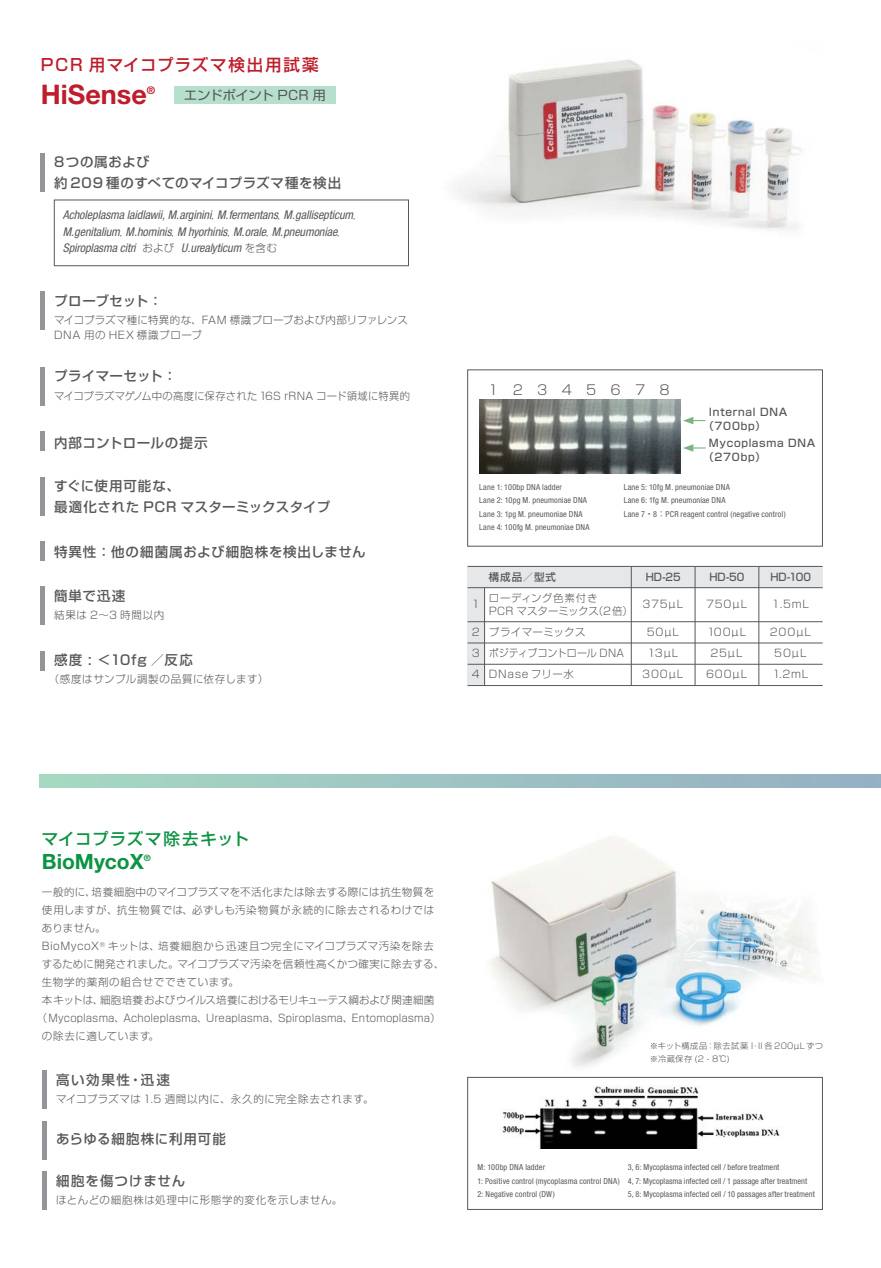
<style>
.page{position:relative;width:881px;height:1268px;background:#fff}
.page>*{position:absolute;margin:0;border:0;box-sizing:border-box;transform-origin:0 0}
.t1{font:700 27px "Helvetica Neue LT Std";color:#be1d2c}
.t2{font:700 21px "Helvetica Neue LT Std";color:#0d9344}
.t3{font:500 16.5px "Shin Go Pro";letter-spacing:.1em;color:#be1d2c}
.t4{font:500 16.5px "Shin Go Pro";letter-spacing:.035em;color:#0d9344}
.t5{font:500 13.5px/21px "Shin Go Pro";letter-spacing:.05em;color:#57585a}
.t6{font:500 13.5px/21px "Shin Go Pro";letter-spacing:.03em;color:#57585a}
.t7{font:500 13.5px "Shin Go Pro";letter-spacing:.02em;color:#57585a}
.t8{font:500 13.5px "Shin Go Pro";letter-spacing:.005em;color:#57585a}
.t9{font:300 13.5px "Shin Go Pro";color:#57585a}
.t10{font:12.9px "Shin Go Pro";letter-spacing:-.025em;color:#57585a;scale:1.05 1}
.t11{font:italic condensed 12px/16.5px "Helvetica Neue LT Std";letter-spacing:-.005em;color:#57585a}
.t12{font:300 10.5px/15px "Shin Go Pro";letter-spacing:.035em;color:#57585a}
.t13{font:300 10.5px "Shin Go Pro";letter-spacing:.015em;color:#57585a}
.t14{font:300 10.5px "Shin Go Pro";letter-spacing:.055em;color:#57585a}
.t15{font:500 10.5px/13.5px "Shin Go Pro";letter-spacing:.065em;color:#57585a}
.t16{font:300 10.5px "Shin Go Pro";letter-spacing:-.01em;color:#57585a}
.t17{font:300 10.5px "Shin Go Pro";letter-spacing:.06em;color:#57585a}
.t18{font:500 10.5px "Shin Go Pro";letter-spacing:.065em;color:#57585a;scale:.95 1}
.t19{font:300 10.5px/21.3px "Shin Go Pro";letter-spacing:.005em;color:#57585a}
.t20{font:300 10.5px/21.3px "Shin Go Pro";letter-spacing:.085em;color:#57585a;text-align:center}
.t21{font:700 10.5px "Helvetica Neue LT Std";color:#be1d2c}
.t22{font:700 8.7px "Helvetica Neue LT Std";color:#0d9344}
.t23{font:condensed 8.25px/13.5px "Helvetica Neue LT Std";letter-spacing:.015em;color:#57585a}
.t24{font:300 8.25px/13.5px "Shin Go Pro";letter-spacing:.045em;color:#57585a}
.s1{font-family:"Shin Go Pro";font-weight:300;font-style:normal;font-stretch:normal;font-size:10.5px}
.s2{font-family:"Koz Go Pro";font-stretch:normal}
</style>
<div class="page">
<img style="left:467px;top:836px;width:356px;height:241px">
<img style="left:456px;top:60px;width:346px;height:170px">
<div style="left:42px;top:1070px;width:5px;height:38px;background:#939598"></div>
<div style="left:42px;top:1120px;width:5px;height:39px;background:#939598"></div>
<div style="left:42px;top:1171px;width:5px;height:38px;background:#939598"></div>
<hr style="left:41px;top:291px;width:4px;height:39px;background:#939598">
<hr style="left:41px;top:367px;width:4px;height:38px;background:#939598">
<hr style="left:41px;top:586px;width:4px;height:39px;background:#939598">
<hr style="left:41px;top:651px;width:4px;height:19px;background:#939598">
<hr style="left:41px;top:541px;width:4px;height:19px;background:#939598">
<hr style="left:41px;top:431px;width:4px;height:20px;background:#939598">
<hr style="left:41px;top:477px;width:4px;height:38px;background:#939598">
<img style="left:502px;top:1086px;width:278px;height:62px">
<div style="left:468px;top:566px;width:17px;height:119px;background:#e6e7e9"></div>
<div style="left:468px;top:566px;width:355px;height:21px;background:#e6e7e9"></div>
<hr style="left:468px;top:566px;width:355px;height:1px;background:#57585a">
<hr style="left:468px;top:587px;width:355px;height:1px;background:#57585a">
<hr style="left:468px;top:621px;width:355px;height:1px;background:#57585a">
<hr style="left:468px;top:642px;width:355px;height:1px;background:#57585a">
<hr style="left:468px;top:664px;width:355px;height:1px;background:#57585a">
<hr style="left:468px;top:685px;width:355px;height:1px;background:#57585a">
<hr style="left:759px;top:566px;width:1px;height:119px;background:#57585a">
<hr style="left:695px;top:566px;width:1px;height:119px;background:#57585a">
<hr style="left:631px;top:566px;width:1px;height:119px;background:#57585a">
<hr style="left:484px;top:587px;width:1px;height:98px;background:#57585a">
<hr style="left:41px;top:153px;width:4px;height:38px;background:#939598">
<div style="left:54px;top:200px;width:355px;height:66px;border:1px solid #57585a"></div>
<div style="left:174px;top:87px;width:162px;height:17px;background:#b7dfce"></div>
<img style="left:479px;top:399px;width:201px;height:74px">
<svg style="left:683px;top:417px;width:22px;height:7px"></svg>
<svg style="left:683px;top:444px;width:22px;height:8px"></svg>
<div style="left:467px;top:369px;width:356px;height:177px;border:1px solid #57585a"></div>
<div style="left:467px;top:1077px;width:356px;height:132px;border:1px solid #57585a"></div>
<svg style="left:40px;top:774px;width:841px;height:13px;background:#9dc3c2"></svg>
<h3 class="t3" style="left:41px;top:51px;width:279px">PCR 用マイコプラズマ検出用試薬</h3>
<h1 class="t1" style="left:41px;top:78px;width:108px">HiSense</h1>
<p class="t21" style="left:147px;top:84px;width:10px">®</p>
<h3 class="t10" style="left:184px;top:84px;width:137px">エンドポイント PCR 用</h3>
<h3 class="t5" style="left:54px;top:150px;width:289px">8つの属および<br>約 209 種のすべてのマイコプラズマ種を検出</h3>
<h3 class="t11" style="left:63px;top:207px;width:294px">Acholeplasma laidlawii, M.arginini<span class="s1">,</span> M.fermentans<span class="s1">,</span> M.gallisepticum<span class="s1">,<br></span>M.genitalium<span class="s1">,</span> M.hominis<span class="s1">,</span> M hyorhinis<span class="s1">,</span> M.orale<span class="s1">,</span> M.pneumoniae<span class="s1">,<br></span>Spiroplasma citri <span class="s1">および</span> U.urealyticum <span class="s1">を含む</span></h3>
<h3 class="t8" style="left:54px;top:289px;width:110px">プローブセット：</h3>
<p class="t12" style="left:54px;top:311px;width:355px">マイコプラズマ種に特異的な、FAM 標識プローブおよび内部リファレンス<br>DNA 用の HEX 標識プローブ</p>
<h3 class="t7" style="left:54px;top:365px;width:124px">プライマーセット：</h3>
<p class="t12" style="left:54px;top:387px;width:357px">マイコプラズマゲノム中の高度に保存された16S rRNA コード領域に特異的</p>
<h3 class="t5" style="left:54px;top:430px;width:155px">内部コントロールの提示</h3>
<h3 class="t6" style="left:54px;top:473px;width:277px">すぐに使用可能な、<br>最適化された PCR マスターミックスタイプ</h3>
<h3 class="t5" style="left:54px;top:540px;width:313px">特異性：他の細菌属および細胞株を検出しません</h3>
<h3 class="t5" style="left:54px;top:583px;width:73px">簡単で迅速</h3>
<p class="t12" style="left:54px;top:606px;width:112px">結果は 2～3 時間以内</p>
<h3 class="t5" style="left:54px;top:647px;width:140px">感度 : ＜10fg ／反応</h3>
<p class="t14" style="left:49px;top:670px;width:221px">（感度はサンプル調製の品質に依存します）</p>
<h3 class="t9" style="left:488px;top:378px;width:183px">1 2 3 4 5 6 7 8</h3>
<p class="t15" style="left:704px;top:404px;width:85px;text-indent:5px">Internal DNA（700bp）</p>
<p class="t15" style="left:704px;top:435px;width:113px;text-indent:5px">Mycoplasma DNA（270bp）</p>
<p class="t23" style="left:479px;top:480px;width:112px">Lane 1: 100bp DNA ladder<br>Lane 2: 10pg M. pneumoniae DNA<br>Lane 3: 1pg M. pneumoniae DNA<br>Lane 4: 100fg M. pneumoniae DNA</p>
<p class="t23" style="left:624px;top:480px;width:163px">Lane 5: 10fg M. pneumoniae DNA<br>Lane 6: 1fg M. pneumoniae DNA<br>Lane 7<span class="s2">・</span>8<span class="s2">：</span>PCR reagent control (negative control)</p>
<p class="t15" style="left:489px;top:568px;width:69px">構成品／型式</p>
<p class="t18" style="left:646px;top:568px;width:38px">HD-25</p>
<p class="t18" style="left:709px;top:568px;width:38px">HD-50</p>
<p class="t18" style="left:770px;top:568px;width:44px">HD-100</p>
<p class="t12" style="left:472px;top:595px;width:9px">1</p>
<p class="t12" style="left:489px;top:590px;width:146px;line-height:13.5px">ローディング色素付き<br>PCR マスターミックス（2倍）</p>
<p class="t12" style="left:706px;top:595px;width:43px">750µL</p>
<p class="t12" style="left:772px;top:595px;width:39px">1.5mL</p>
<p class="t12" style="left:489px;top:623px;width:98px">プライマーミックス</p>
<p class="t12" style="left:707px;top:623px;width:41px">100µL</p>
<p class="t12" style="left:770px;top:623px;width:43px">200µL</p>
<p class="t12" style="left:642px;top:595px;width:42px">375µL</p>
<p class="t12" style="left:647px;top:623px;width:34px">50µL</p>
<p class="t19" style="left:472px;top:620px;width:154px">2<br>3 ポジティブコントロール DNA</p>
<p class="t20" style="left:642px;top:641px;width:43px">13µL<br>300µL</p>
<p class="t12" style="left:711px;top:644px;width:34px">25µL</p>
<p class="t12" style="left:774px;top:644px;width:34px">50µL</p>
<p class="t17" style="left:472px;top:665px;width:104px">4 DNase フリー水</p>
<p class="t12" style="left:706px;top:665px;width:43px">600µL</p>
<p class="t12" style="left:772px;top:665px;width:38px">1.2mL</p>
<h3 class="t4" style="left:42px;top:825px;width:208px">マイコプラズマ除去キット</h3>
<h2 class="t2" style="left:42px;top:848px;width:103px">BioMycoX</h2>
<p class="t22" style="left:144px;top:852px;width:8px">®</p>
<p class="t12" style="left:42px;top:883px;width:394px">一般的に、培養細胞中のマイコプラズマを不活化または除去する際には抗生物質を</p>
<p class="t12" style="left:42px;top:901px;width:394px">使用しますが、抗生物質では、必ずしも汚染物質が永続的に除去されるわけでは</p>
<p class="t12" style="left:42px;top:919px;width:65px">ありません。</p>
<p class="t12" style="left:42px;top:937px;width:394px">BioMycoX<sup>®</sup> キットは、培養細胞から迅速且つ完全にマイコプラズマ汚染を除去</p>
<p class="t13" style="left:42px;top:955px;width:404px">するために開発されました。マイコプラズマ汚染を信頼性高くかつ確実に除去する、</p>
<p class="t17" style="left:42px;top:973px;width:199px">生物学的薬剤の組合せでできています。</p>
<p class="t16" style="left:42px;top:991px;width:394px">本キットは、細胞培養およびウイルス培養におけるモリキューテス綱および関連細菌</p>
<p class="t13" style="left:37px;top:1009px;width:405px">（Mycoplasma、Acholeplasma、Ureaplasma、Spiroplasma、Entomoplasma）</p>
<p class="t12" style="left:42px;top:1027px;width:119px">の除去に適しています。</p>
<h3 class="t5" style="left:56px;top:1067px;width:115px">高い効果性・迅速</h3>
<p class="t12" style="left:56px;top:1090px;width:319px">マイコプラズマは 1.5 週間以内に、永久的に完全除去されます。</p>
<h3 class="t5" style="left:56px;top:1126px;width:171px">あらゆる細胞株に利用可能</h3>
<h3 class="t5" style="left:56px;top:1168px;width:131px">細胞を傷つけません</h3>
<p class="t14" style="left:56px;top:1191px;width:288px">ほとんどの細胞株は処理中に形態学的変化を示しません。</p>
<p class="t24" style="left:650px;top:1037px;width:183px">※キット構成品：除去試薬 I・II 各200µLずつ　※冷蔵保存 (2 - 8℃)</p>
<p class="t23" style="left:477px;top:1160px;width:144px">M: 100bp DNA ladder<br>1: Positive control (mycoplasma control DNA)<br>2: Negative control (DW)</p>
<p class="t23" style="left:628px;top:1160px;width:189px">3, 6: Mycoplasma infected cell / before treatment<br>4, 7: Mycoplasma infected cell / 1 passage after treatment<br>5, 8: Mycoplasma infected cell / 10 passages after treatment</p>
</div>
